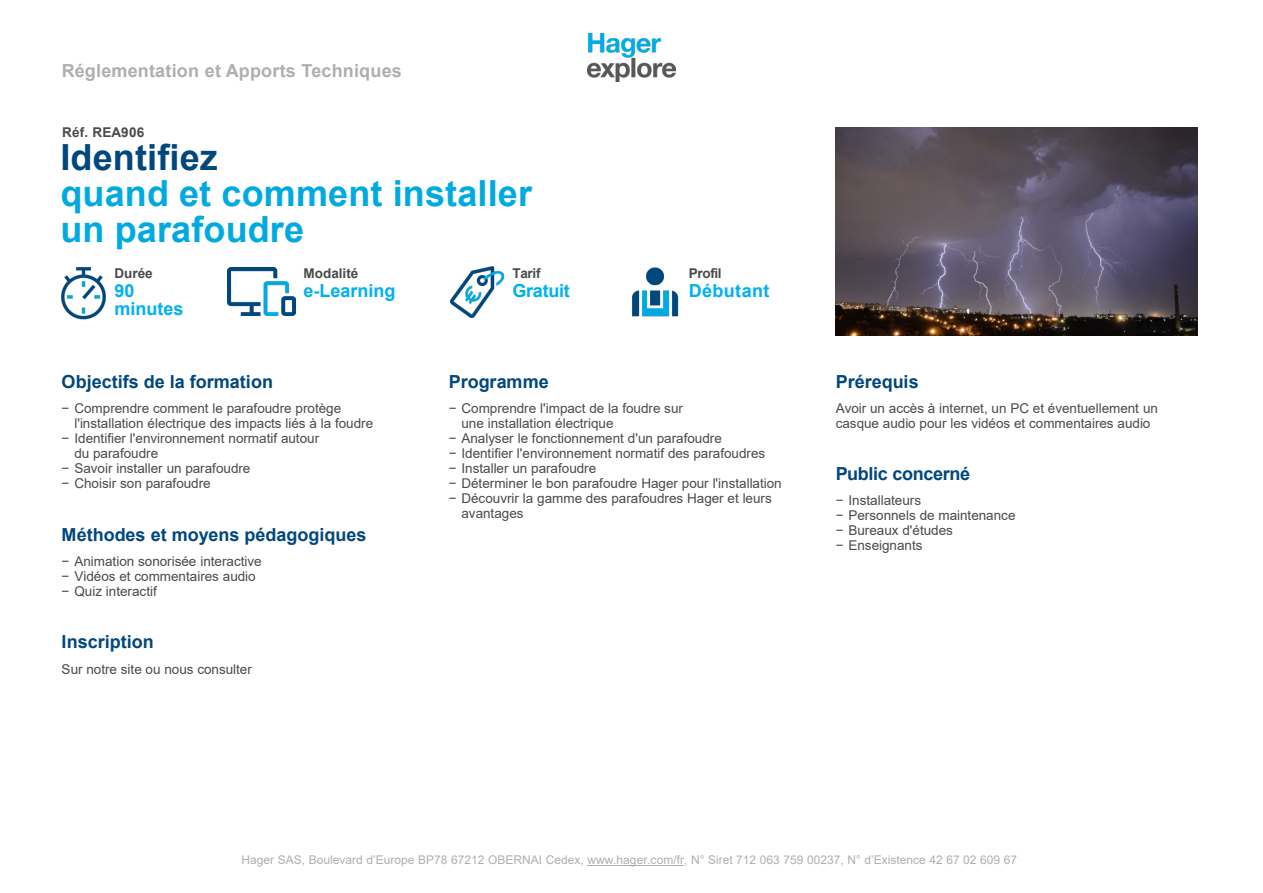
<style>
.page{position:relative;width:1263px;height:893px;background:#fff}
.page>*{position:absolute;margin:0;border:0;box-sizing:border-box;transform-origin:0 0}
.t1{font:700 36px/36px "Arial";letter-spacing:.005em;color:#00aae1}
.t2{font:700 18px "Arial";color:#00477e}
.t3{font:700 18px "Arial";letter-spacing:.01em;color:#afafaf}
.t4{font:700 18px "Arial";color:#00b0f0}
.t5{font:700 18px "Arial";letter-spacing:-.02em;color:#00477e}
.t6{font:700 18px "Arial";letter-spacing:.02em;color:#00b0f0}
.t7{font:13.5px/15px "Arial";letter-spacing:-.005em;color:#4a4a4a}
.t8{font:700 13.5px "Arial";color:#4a4a4a}
.t9{font:12px "Arial";color:#afafaf}
.s1{color:#00477e}
</style>
<div class="page">
<img style="left:588px;top:34px;width:87px;height:47px">
<hr style="left:588px;top:865px;width:96px;height:1px;background:#afafaf">
<img style="left:836px;top:127px;width:361px;height:209px">
<img style="left:451px;top:266px;width:53px;height:52px">
<img style="left:61px;top:267px;width:45px;height:53px">
<img style="left:632px;top:267px;width:47px;height:50px">
<img style="left:227px;top:267px;width:68px;height:48px">
<p class="t3" style="left:62px;top:58px;width:342px">Réglementation et Apports Techniques</p>
<p class="t8" style="left:62px;top:123px;width:83px">Réf. REA906</p>
<p class="t1" style="left:60px;top:140px;width:473px"><span class="s1">Identifiez<br></span>quand et comment installer un parafoudre</p>
<p class="t8" style="left:115px;top:263px;width:40px">Durée</p>
<p class="t4" style="left:115px;top:278px;width:21px">90</p>
<p class="t4" style="left:115px;top:296px;width:71px">minutes</p>
<p class="t8" style="left:304px;top:263px;width:56px">Modalité</p>
<p class="t4" style="left:304px;top:278px;width:93px">e-Learning</p>
<p class="t8" style="left:512px;top:263px;width:30px">Tarif</p>
<p class="t4" style="left:512px;top:278px;width:59px">Gratuit</p>
<p class="t8" style="left:689px;top:263px;width:34px">Profil</p>
<p class="t6" style="left:689px;top:278px;width:82px">Débutant</p>
<p class="t2" style="left:62px;top:369px;width:213px">Objectifs de la formation</p>
<p class="t7" style="left:74px;top:401px;width:300px;text-indent:-13px">− Comprendre comment le parafoudre protège l'installation électrique des impacts liés à la foudre</p>
<p class="t7" style="left:74px;top:431px;width:246px;text-indent:-13px">− Identifier l'environnement normatif autour du parafoudre</p>
<p class="t7" style="left:62px;top:461px;width:190px">− Savoir installer un parafoudre</p>
<p class="t7" style="left:62px;top:476px;width:151px">− Choisir son parafoudre</p>
<p class="t2" style="left:62px;top:522px;width:306px">Méthodes et moyens pédagogiques</p>
<p class="t7" style="left:62px;top:553px;width:202px">− Animation sonorisée interactive</p>
<p class="t7" style="left:62px;top:568px;width:196px">− Vidéos et commentaires audio</p>
<p class="t7" style="left:62px;top:583px;width:97px">− Quiz interactif</p>
<p class="t2" style="left:62px;top:629px;width:94px">Inscription</p>
<p class="t7" style="left:62px;top:661px;width:192px">Sur notre site ou nous consulter</p>
<p class="t2" style="left:449px;top:369px;width:102px">Programme</p>
<p class="t7" style="left:461px;top:401px;width:223px;text-indent:-13px">− Comprendre l'impact de la foudre sur une installation électrique</p>
<p class="t7" style="left:449px;top:431px;width:275px">− Analyser le fonctionnement d'un parafoudre</p>
<p class="t7" style="left:449px;top:446px;width:318px">− Identifier l'environnement normatif des parafoudres</p>
<p class="t7" style="left:449px;top:461px;width:149px">− Installer un parafoudre</p>
<p class="t7" style="left:449px;top:476px;width:335px">− Déterminer le bon parafoudre Hager pour l'installation</p>
<p class="t7" style="left:461px;top:491px;width:312px;text-indent:-13px">− Découvrir la gamme des parafoudres Hager et leurs avantages</p>
<p class="t2" style="left:836px;top:369px;width:84px">Prérequis</p>
<p class="t7" style="left:836px;top:401px;width:324px">Avoir un accès à internet, un PC et éventuellement un casque audio pour les vidéos et commentaires audio</p>
<p class="t5" style="left:836px;top:461px;width:136px">Public concerné</p>
<p class="t7" style="left:836px;top:493px;width:87px">− Installateurs</p>
<p class="t7" style="left:836px;top:508px;width:181px">− Personnels de maintenance</p>
<p class="t7" style="left:836px;top:523px;width:119px">− Bureaux d'études</p>
<p class="t7" style="left:836px;top:538px;width:88px">− Enseignants</p>
<p class="t9" style="left:242px;top:851px;width:777px">Hager SAS, Boulevard d’Europe BP78 67212 OBERNAI Cedex, www.hager.com/fr, N° Siret 712 063 759 00237, N° d’Existence 42 67 02 609 67</p>
</div>
